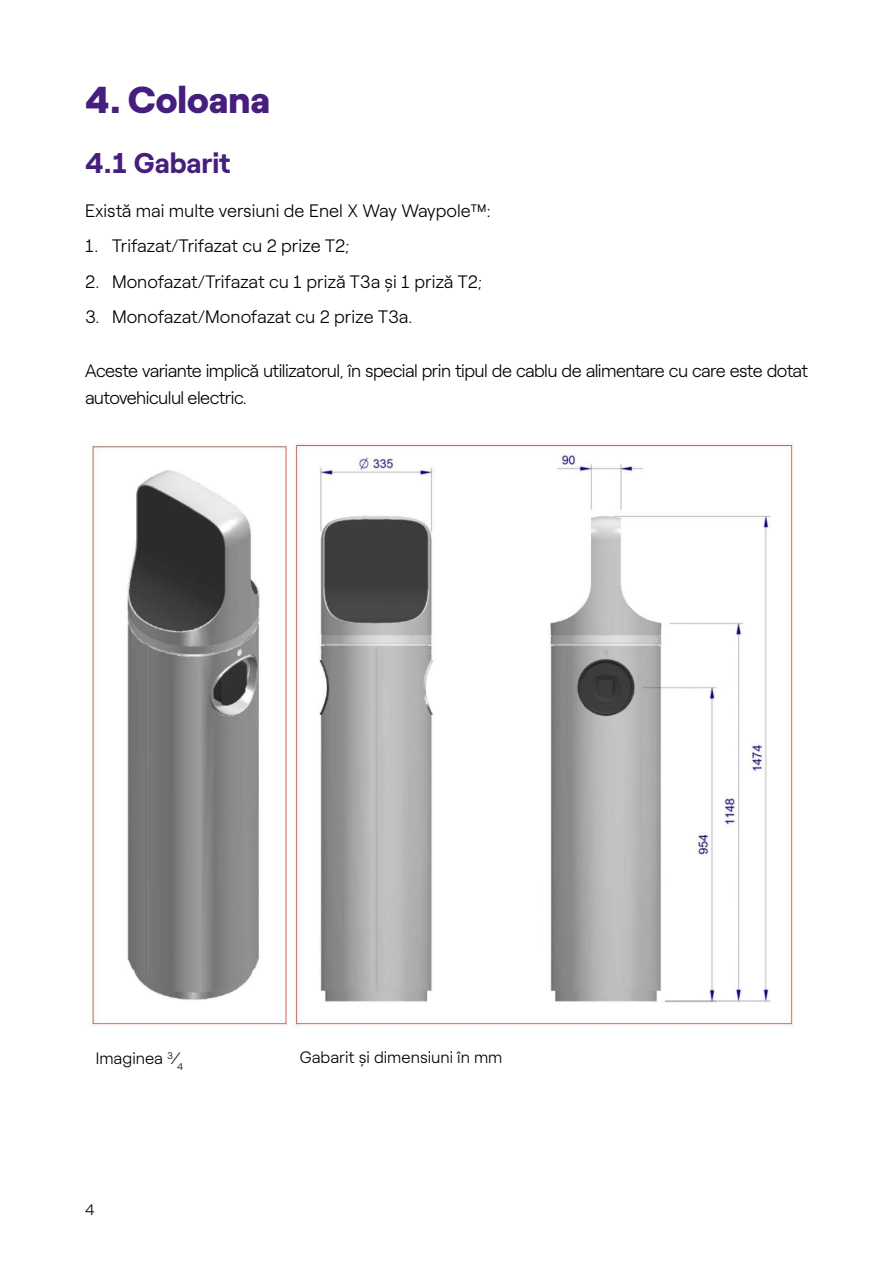
<style>
.page{position:relative;width:893px;height:1263px;background:#fff}
.page>*{position:absolute;margin:0;border:0;box-sizing:border-box;transform-origin:0 0}
.t1{font:900 37.5px "Roobert ENEL";color:#461e7d}
.t2{font:700 28.5px "Roobert ENEL";color:#461e7d}
.t3{font:300 18px "Roobert ENEL";color:#000}
.t4{font:300 18px/27px "Roobert ENEL";letter-spacing:-.025em;color:#000}
.t5{font:300 16.5px "Roobert ENEL";color:#000}
.t6{font:300 15px "Roobert ENEL";color:#000}
</style>
<div class="page">
<img style="left:92px;top:442px;width:702px;height:585px">
<h1 class="t1" style="left:85px;top:70px;width:186px">4. Coloana</h1>
<h2 class="t2" style="left:85px;top:141px;width:147px">4.1 Gabarit</h2>
<p class="t3" style="left:85px;top:197px;width:407px">Există mai multe versiuni de Enel X Way Waypole™:</p>
<p class="t3" style="left:85px;top:233px;width:266px">1. Trifazat/Trifazat cu 2 prize T2;</p>
<p class="t3" style="left:85px;top:268px;width:399px">2. Monofazat/Trifazat cu 1 priză T3a și 1 priză T2;</p>
<p class="t3" style="left:85px;top:304px;width:329px">3. Monofazat/Monofazat cu 2 prize T3a.</p>
<p class="t4" style="left:85px;top:356px;width:724px">Aceste variante implică utilizatorul, în special prin tipul de cablu de alimentare cu care este dotat autovehiculul electric.</p>
<p class="t5" style="left:96px;top:1046px;width:89px">Imaginea <sup>3</sup>⁄<sub>4</sub></p>
<p class="t5" style="left:300px;top:1045px;width:204px">Gabarit și dimensiuni în mm</p>
<p class="t6" style="left:85px;top:1199px;width:11px">4</p>
</div>
